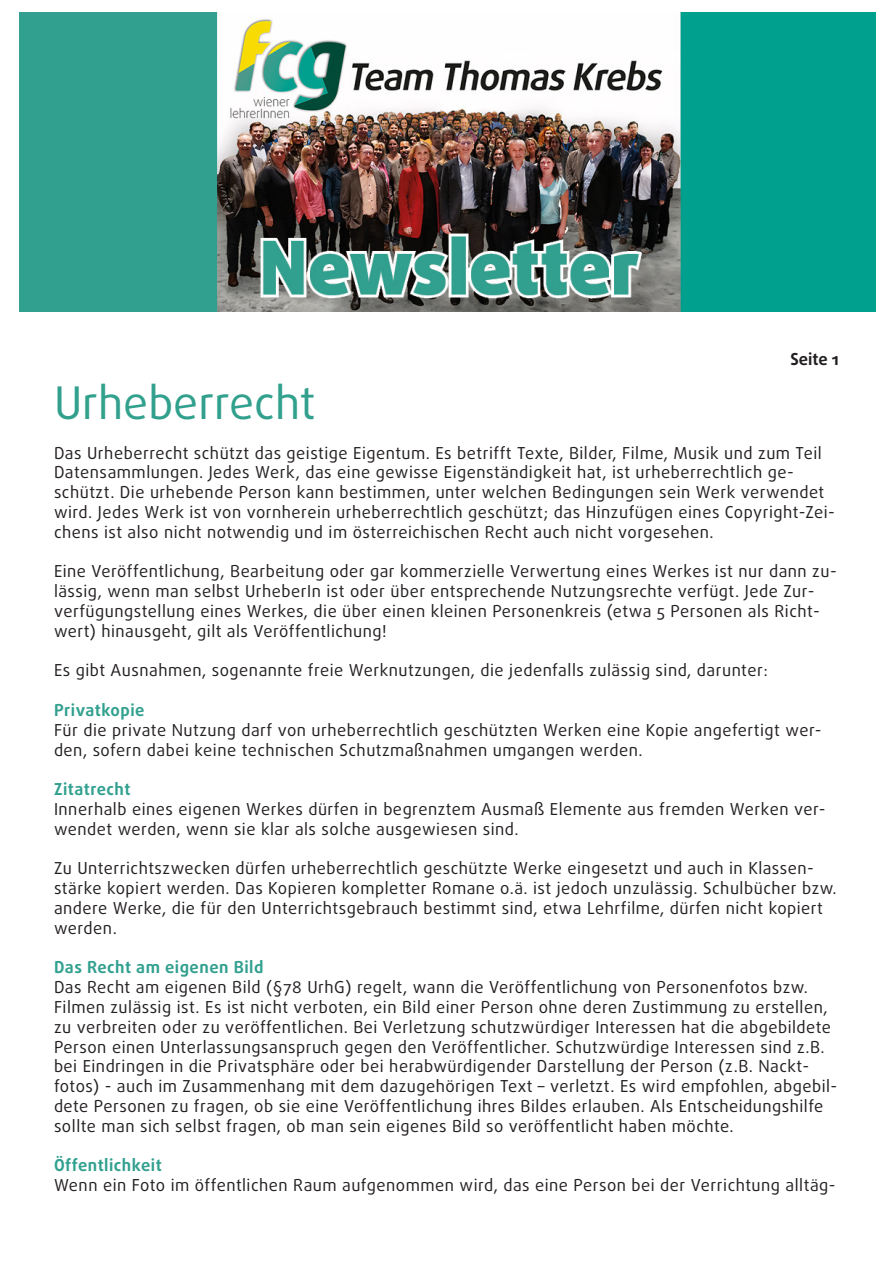
<style>
.page{position:relative;width:893px;height:1263px;background:#fff}
.page>*{position:absolute;margin:0;border:0;box-sizing:border-box;transform-origin:0 0}
.t1{font:45px "Daxline Pro";color:#31a08d}
.t2{font:16.5px/19.8px "Daxline Pro";letter-spacing:.03em;color:#231f20}
.t3{font:700 16.5px "Daxline Pro";letter-spacing:.03em;color:#31a08f}
.t4{font:700 16.5px "Daxline Pro";color:#231f20}
</style>
<div class="page">
<img style="left:20px;top:13px;width:855px;height:299px">
<p class="t4" style="left:790px;top:349px;width:50px">Seite 1</p>
<h1 class="t1" style="left:54px;top:373px;width:263px">Urheberrecht</h1>
<p class="t2" style="left:54px;top:443px;width:782px">Das Urheberrecht schützt das geistige Eigentum. Es betrifft Texte, Bilder, Filme, Musik und zum Teil Datensammlungen. Jedes Werk, das eine gewisse Eigenständigkeit hat, ist urheberrechtlich ge&shy;schützt. Die urhebende Person kann bestimmen, unter welchen Bedingungen sein Werk verwendet wird. Jedes Werk ist von vornherein urheberrechtlich geschützt; das Hinzufügen eines Copyright-Zei&shy;chens ist also nicht notwendig und im österreichischen Recht auch nicht vorgesehen.</p>
<p class="t2" style="left:54px;top:562px;width:784px">Eine Veröffentlichung, Bearbeitung oder gar kommerzielle Verwertung eines Werkes ist nur dann zu&shy;lässig, wenn man selbst UrheberIn ist oder über entsprechende Nutzungsrechte verfügt. Jede Zur&shy;verfügungstellung eines Werkes, die über einen kleinen Personenkreis (etwa 5 Personen als Richt&shy;wert) hinausgeht, gilt als Veröffentlichung!</p>
<p class="t2" style="left:54px;top:661px;width:715px">Es gibt Ausnahmen, sogenannte freie Werknutzungen, die jedenfalls zulässig sind, darunter:</p>
<p class="t3" style="left:54px;top:700px;width:92px">Privatkopie</p>
<p class="t2" style="left:54px;top:720px;width:769px">Für die private Nutzung darf von urheberrechtlich geschützten Werken eine Kopie angefertigt wer&shy;den, sofern dabei keine technischen Schutzmaßnahmen umgangen werden.</p>
<p class="t3" style="left:54px;top:779px;width:78px">Zitatrecht</p>
<p class="t2" style="left:54px;top:799px;width:773px">Innerhalb eines eigenen Werkes dürfen in begrenztem Ausmaß Elemente aus fremden Werken ver&shy;wendet werden, wenn sie klar als solche ausgewiesen sind.</p>
<p class="t2" style="left:54px;top:859px;width:784px">Zu Unterrichtszwecken dürfen urheberrechtlich geschützte Werke eingesetzt und auch in Klassen&shy;stärke kopiert werden. Das Kopieren kompletter Romane o.ä. ist jedoch unzulässig. Schulbücher bzw. andere Werke, die für den Unterrichtsgebrauch bestimmt sind, etwa Lehrfilme, dürfen nicht kopiert werden.</p>
<p class="t3" style="left:54px;top:957px;width:211px">Das Recht am eigenen Bild</p>
<p class="t2" style="left:54px;top:977px;width:785px">Das Recht am eigenen Bild (§78 UrhG) regelt, wann die Veröffentlichung von Personenfotos bzw.<br>Filmen zulässig ist. Es ist nicht verboten, ein Bild einer Person ohne deren Zustimmung zu erstellen, zu verbreiten oder zu veröffentlichen. Bei Verletzung schutzwürdiger Interessen hat die abgebildete Person einen Unterlassungsanspruch gegen den Veröffentlicher. Schutzwürdige Interessen sind z.B. bei Eindringen in die Privatsphäre oder bei herabwürdigender Darstellung der Person (z.B. Nackt&shy;fotos) - auch im Zusammenhang mit dem dazugehörigen Text – verletzt. Es wird empfohlen, abgebil&shy;dete Personen zu fragen, ob sie eine Veröffentlichung ihres Bildes erlauben. Als Entscheidungshilfe sollte man sich selbst fragen, ob man sein eigenes Bild so veröffentlicht haben möchte.</p>
<p class="t3" style="left:54px;top:1155px;width:109px">Öffentlichkeit</p>
<p class="t2" style="left:54px;top:1175px;width:783px">Wenn ein Foto im öffentlichen Raum aufgenommen wird, das eine Person bei der Verrichtung alltäg-</p>
</div>
